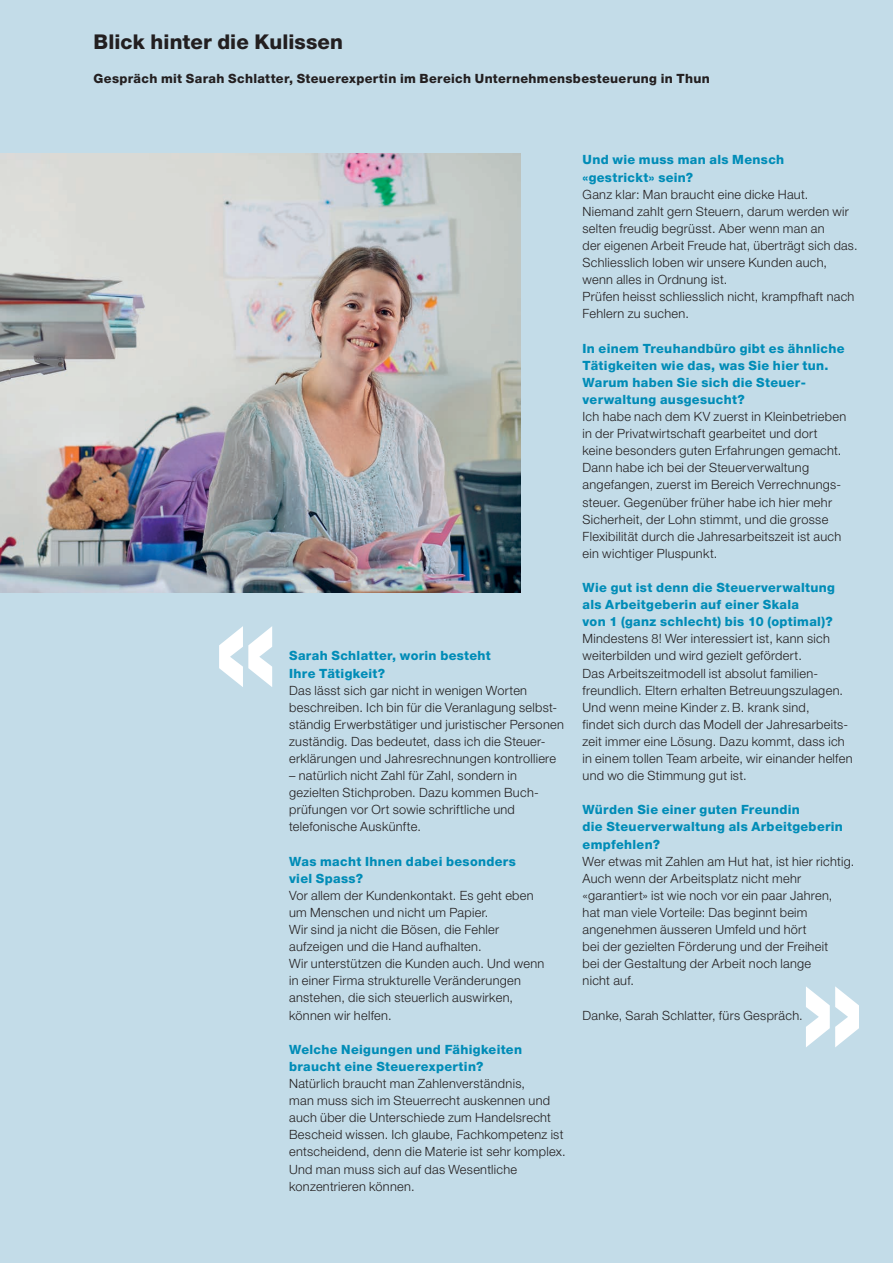
<style>
.page{position:relative;width:893px;height:1263px;background:#c3dce8}
.page>*{position:absolute;margin:0;border:0;box-sizing:border-box;transform-origin:0 0}
.HT{font:800 150px "Helvetica Neue LT Std";color:#fff}
.HT-2{font:800 20.4px "Helvetica Neue LT Std";letter-spacing:.005em;color:#231f20}
.GT_flatter{font:300 12.75px/17.1px "Helvetica Neue LT Std";letter-spacing:.025em;color:#231f20}
.GT_flatter-2{font:800 12.75px/17.1px "Helvetica Neue LT Std";letter-spacing:.025em;color:#008cb7}
.UT{font:800 12.75px "Helvetica Neue LT Std";letter-spacing:.025em;color:#231f20}
</style>
<div class="page">
<img style="left:0;top:153px;width:521px;height:439px">
<p class="HT-2" style="left:94px;top:29px;width:251px">Blick hinter die Kulissen</p>
<p class="UT" style="left:94px;top:71px;width:618px">Gespräch mit Sarah Schlatter, Steuerexpertin im Bereich Unternehmensbesteuerung in Thun</p>
<p class="HT" style="left:212px;top:555px;width:68px">«</p>
<p class="GT_flatter-2" style="left:289px;top:647px;width:203px">Sarah Schlatter, worin besteht<br>Ihre Tätigkeit?</p>
<p class="GT_flatter" style="left:289px;top:681px;width:276px">Das lässt sich gar nicht in wenigen Worten beschreiben. Ich bin für die Veranlagung selbst&shy;ständig Erwerbstätiger und juristischer Personen zuständig. Das bedeutet, dass ich die Steuer&shy;erklärungen und Jahresrechnungen kontrolliere</p>
<p class="GT_flatter" style="left:289px;top:767px;width:251px">– natürlich nicht Zahl für Zahl, sondern in gezielten Stichproben. Dazu kommen Buch&shy;prüfungen vor Ort sowie schriftliche und telefonische Auskünfte.</p>
<p class="GT_flatter-2" style="left:289px;top:852px;width:228px">Was macht Ihnen dabei besonders viel Spass?</p>
<p class="GT_flatter" style="left:289px;top:886px;width:257px">Vor allem der Kundenkontakt. Es geht eben um Menschen und nicht um Papier.<br>Wir sind ja nicht die Bösen, die Fehler aufzeigen und die Hand aufhalten.<br>Wir unterstützen die Kunden auch. Und wenn in einer Firma strukturelle Veränderungen</p>
<p class="GT_flatter" style="left:289px;top:989px;width:225px">anstehen, die sich steuerlich auswirken, können wir helfen.</p>
<p class="GT_flatter-2" style="left:289px;top:1041px;width:234px">Welche Neigungen und Fähigkeiten braucht eine Steuerexpertin?</p>
<p class="GT_flatter" style="left:289px;top:1075px;width:278px">Natürlich braucht man Zahlenverständnis,<br>man muss sich im Steuerrecht auskennen und auch über die Unterschiede zum Handelsrecht Bescheid wissen. Ich glaube, Fachkompetenz ist entscheidend, denn die Materie ist sehr komplex.<br>Und man muss sich auf das Wesentliche konzentrieren können.</p>
<p class="GT_flatter-2" style="left:583px;top:151px;width:203px">Und wie muss man als Mensch «gestrickt» sein?</p>
<p class="GT_flatter" style="left:583px;top:185px;width:276px">Ganz klar: Man braucht eine dicke Haut.<br>Niemand zahlt gern Steuern, darum werden wir selten freudig begrüsst. Aber wenn man an<br>der eigenen Arbeit Freude hat, überträgt sich das.<br>Schliesslich loben wir unsere Kunden auch, wenn alles in Ordnung ist.<br>Prüfen heisst schliesslich nicht, krampfhaft nach Fehlern zu suchen.</p>
<p class="GT_flatter-2" style="left:583px;top:339px;width:263px">In einem Treuhandbüro gibt es ähnliche Tätigkeiten wie das, was Sie hier tun.<br>Warum haben Sie sich die Steuer&shy;verwaltung ausgesucht?</p>
<p class="GT_flatter" style="left:583px;top:408px;width:265px">Ich habe nach dem KV zuerst in Kleinbetrieben in der Privatwirtschaft gearbeitet und dort keine besonders guten Erfahrungen gemacht.<br>Dann habe ich bei der Steuerverwaltung angefangen, zuerst im Bereich Verrechnungs&shy;steuer. Gegenüber früher habe ich hier mehr Sicherheit, der Lohn stimmt, und die grosse Flexibilität durch die Jahresarbeitszeit ist auch ein wichtiger Pluspunkt.</p>
<p class="GT_flatter-2" style="left:583px;top:579px;width:254px">Wie gut ist denn die Steuerverwaltung als Arbeitgeberin auf einer Skala<br>von 1 (ganz schlecht) bis 10 (optimal)?</p>
<p class="GT_flatter" style="left:583px;top:630px;width:271px">Mindestens 8! Wer interessiert ist, kann sich weiterbilden und wird gezielt gefördert.<br>Das Arbeitszeitmodell ist absolut familien&shy;freundlich. Eltern erhalten Betreuungszulagen.<br>Und wenn meine Kinder z.B. krank sind,<br>findet sich durch das Modell der Jahresarbeits&shy;zeit immer eine Lösung. Dazu kommt, dass ich in einem tollen Team arbeite, wir einander helfen und wo die Stimmung gut ist.</p>
<p class="GT_flatter-2" style="left:583px;top:801px;width:262px">Würden Sie einer guten Freundin<br>die Steuerverwaltung als Arbeitgeberin empfehlen?</p>
<p class="GT_flatter" style="left:583px;top:852px;width:273px">Wer etwas mit Zahlen am Hut hat, ist hier richtig.<br>Auch wenn der Arbeitsplatz nicht mehr «garantiert» ist wie noch vor ein paar Jahren,<br>hat man viele Vorteile: Das beginnt beim angenehmen äusseren Umfeld und hört<br>bei der gezielten Förderung und der Freiheit<br>bei der Gestaltung der Arbeit noch lange<br>nicht auf.</p>
<p class="GT_flatter" style="left:583px;top:1006px;width:222px">Danke, Sarah Schlatter, fürs Gespräch.</p>
<p class="HT" style="left:799px;top:915px;width:68px">»</p>
</div>
